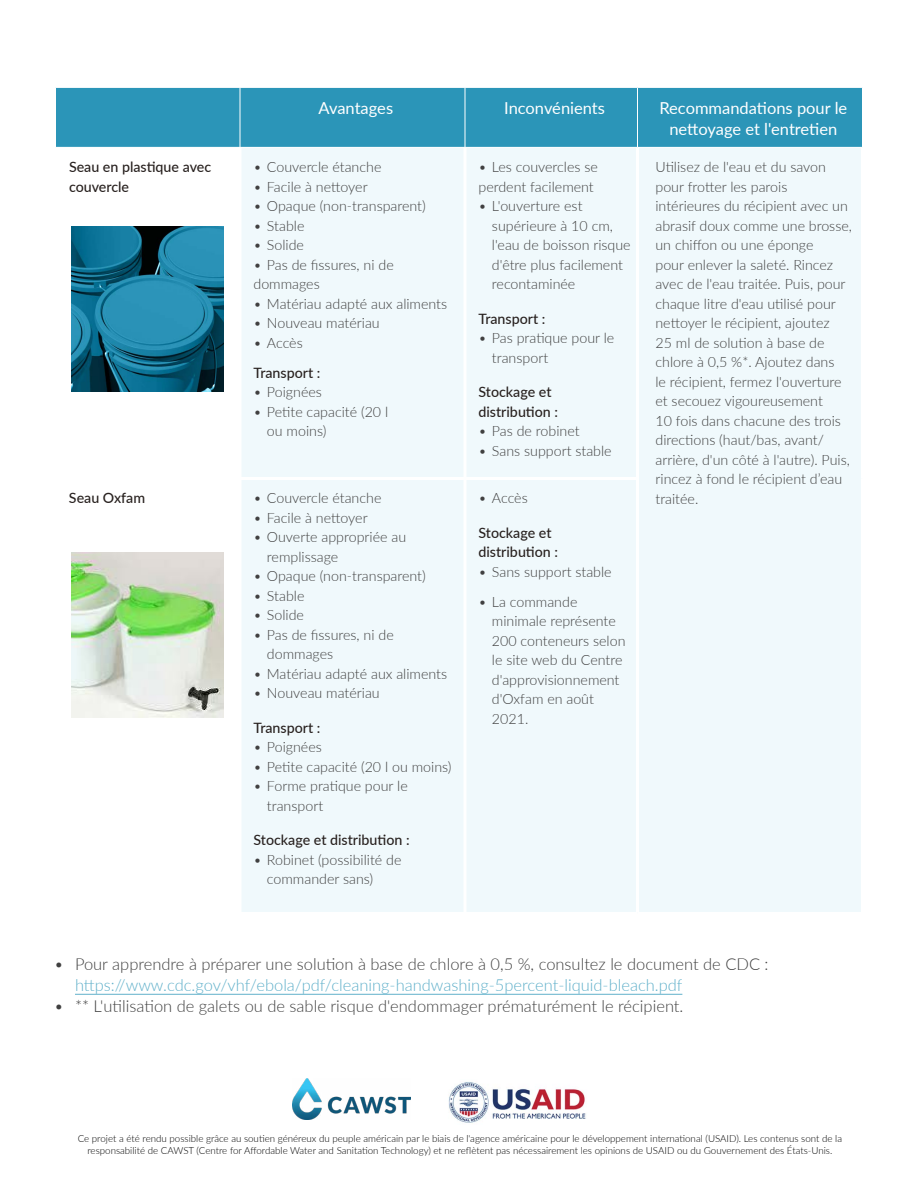
<style>
.page{position:relative;width:918px;height:1188px;background:#fff}
.page>*{position:absolute;margin:0;border:0;box-sizing:border-box;transform-origin:0 0}
.t1{font:300 16.5px "Lato";color:#404040}
.t2{font:300 16.5px "Lato";color:#60b0ca}
.t3{font:16.5px/21px "Lato";color:#fff;text-align:center}
.t4{font:300 14.25px/19.5px "Lato";color:#404040}
.t5{font:500 14.25px/19.5px "Lato";color:#28211f}
.t6{font:300 9.75px/12px "Lato";color:#000;text-align:center}
</style>
<div class="page">
<div style="left:56px;top:88px;width:806px;height:59px;background:#2b95b8"></div>
<div style="left:242px;top:148px;width:619px;height:764px;background:#f0f9fc"></div>
<hr style="left:464px;top:148px;width:2px;height:329px;background:#fff">
<hr style="left:636px;top:148px;width:3px;height:329px;background:#fff">
<hr style="left:240px;top:477px;width:225px;height:3px;background:#fff">
<hr style="left:465px;top:477px;width:174px;height:3px;background:#fff">
<hr style="left:464px;top:480px;width:2px;height:432px;background:#fff">
<hr style="left:636px;top:480px;width:3px;height:432px;background:#fff">
<hr style="left:240px;top:88px;width:1px;height:59px;background:#fff">
<hr style="left:465px;top:88px;width:1px;height:59px;background:#fff">
<hr style="left:637px;top:88px;width:1px;height:59px;background:#fff">
<hr style="left:75px;top:994px;width:607px;height:1px;background:#60b0ca">
<img style="left:293px;top:1078px;width:118px;height:42px">
<img style="left:448px;top:1082px;width:138px;height:42px">
<img style="left:71px;top:226px;width:153px;height:166px">
<img style="left:71px;top:552px;width:153px;height:165px">
<p class="t3" style="left:319px;top:97px;width:76px">Avantages</p>
<p class="t3" style="left:504px;top:97px;width:102px">Inconvénients</p>
<p class="t3" style="left:659px;top:97px;width:189px">Recommandations pour le nettoyage et l'entretien</p>
<p class="t5" style="left:69px;top:157px;width:144px">Seau en plastique avec couvercle</p>
<p class="t4" style="left:253px;top:157px;width:129px">• Couvercle étanche</p>
<p class="t4" style="left:253px;top:176px;width:116px">• Facile à nettoyer</p>
<p class="t4" style="left:253px;top:196px;width:174px">• Opaque (non-transparent)</p>
<p class="t4" style="left:253px;top:215px;width:52px">• Stable</p>
<p class="t4" style="left:253px;top:235px;width:52px">• Solide</p>
<p class="t4" style="left:253px;top:254px;width:142px">• Pas de fissures, ni de dommages</p>
<p class="t4" style="left:253px;top:293px;width:195px">• Matériau adapté aux aliments</p>
<p class="t4" style="left:253px;top:313px;width:128px">• Nouveau matériau</p>
<p class="t4" style="left:253px;top:332px;width:51px">• Accès</p>
<p class="t5" style="left:253px;top:362px;width:69px">Transport :</p>
<p class="t4" style="left:253px;top:382px;width:70px">• Poignées</p>
<p class="t4" style="left:267px;top:401px;width:123px;text-indent:-13px">• Petite capacité (20 l ou moins)</p>
<p class="t4" style="left:478px;top:157px;width:121px">• Les couvercles se perdent facilement</p>
<p class="t4" style="left:492px;top:196px;width:140px;text-indent:-13px">• L'ouverture est supérieure à 10 cm, l'eau de boisson risque d'être plus facilement recontaminée</p>
<p class="t5" style="left:478px;top:308px;width:69px">Transport :</p>
<p class="t4" style="left:492px;top:328px;width:124px;text-indent:-13px">• Pas pratique pour le transport</p>
<p class="t5" style="left:478px;top:382px;width:81px">Stockage et distribution :</p>
<p class="t4" style="left:478px;top:421px;width:103px">• Pas de robinet</p>
<p class="t4" style="left:478px;top:440px;width:135px">• Sans support stable</p>
<p class="t4" style="left:655px;top:157px;width:198px">Utilisez de l'eau et du savon pour frotter les parois intérieures du récipient avec un abrasif doux comme une brosse, un chiffon ou une éponge<br>pour enlever la saleté. Rincez avec de l'eau traitée. Puis, pour chaque litre d'eau utilisé pour nettoyer le récipient, ajoutez<br>25 ml de solution à base de chlore à 0,5 %*. Ajoutez dans<br>le récipient, fermez l'ouverture et secouez vigoureusement<br>10 fois dans chacune des trois directions (haut/bas, avant/ arrière, d'un côté à l'autre). Puis, rincez à fond le récipient d’eau</p>
<p class="t5" style="left:69px;top:488px;width:78px">Seau Oxfam</p>
<p class="t4" style="left:253px;top:488px;width:129px">• Couvercle étanche</p>
<p class="t4" style="left:655px;top:488px;width:44px">traitée.</p>
<p class="t4" style="left:253px;top:507px;width:116px">• Facile à nettoyer</p>
<p class="t4" style="left:267px;top:527px;width:141px;text-indent:-13px">• Ouverte appropriée au remplissage</p>
<p class="t4" style="left:253px;top:566px;width:174px">• Opaque (non-transparent)</p>
<p class="t4" style="left:253px;top:585px;width:52px">• Stable</p>
<p class="t4" style="left:253px;top:605px;width:52px">• Solide</p>
<p class="t4" style="left:267px;top:624px;width:128px;text-indent:-13px">• Pas de fissures, ni de dommages</p>
<p class="t4" style="left:253px;top:663px;width:195px">• Matériau adapté aux aliments</p>
<p class="t4" style="left:253px;top:683px;width:128px">• Nouveau matériau</p>
<p class="t5" style="left:253px;top:717px;width:69px">Transport :</p>
<p class="t4" style="left:253px;top:737px;width:70px">• Poignées</p>
<p class="t4" style="left:253px;top:756px;width:200px">• Petite capacité (20 l ou moins)</p>
<p class="t4" style="left:267px;top:776px;width:142px;text-indent:-13px">• Forme pratique pour le transport</p>
<p class="t5" style="left:253px;top:830px;width:158px">Stockage et distribution :</p>
<p class="t4" style="left:267px;top:849px;width:136px;text-indent:-13px">• Robinet (possibilité de commander sans)</p>
<p class="t4" style="left:478px;top:488px;width:51px">• Accès</p>
<p class="t5" style="left:478px;top:522px;width:81px">Stockage et distribution :</p>
<p class="t4" style="left:478px;top:561px;width:135px">• Sans support stable</p>
<p class="t4" style="left:492px;top:591px;width:135px;text-indent:-13px">• La commande minimale représente<br>200 conteneurs selon le site web du Centre d'approvisionnement d'Oxfam en août<br>2021.</p>
<p class="t1" style="left:54px;top:953px;width:716px">• Pour apprendre à préparer une solution à base de chlore à 0,5 %, consultez le document de CDC :</p>
<p class="t2" style="left:75px;top:974px;width:609px">https://www.cdc.gov/vhf/ebola/pdf/cleaning-handwashing-5percent-liquid-bleach.pdf</p>
<p class="t1" style="left:54px;top:995px;width:631px">• ** L'utilisation de galets ou de sable risque d'endommager prématurément le récipient.</p>
<p class="t6" style="left:78px;top:1132px;width:766px">Ce projet a été rendu possible grâce au soutien généreux du peuple américain par le biais de l'agence américaine pour le développement international (USAID). Les contenus sont de la responsabilité de CAWST (Centre for Affordable Water and Sanitation Technology) et ne reflètent pas nécessairement les opinions de USAID ou du Gouvernement des États-Unis.</p>
</div>
